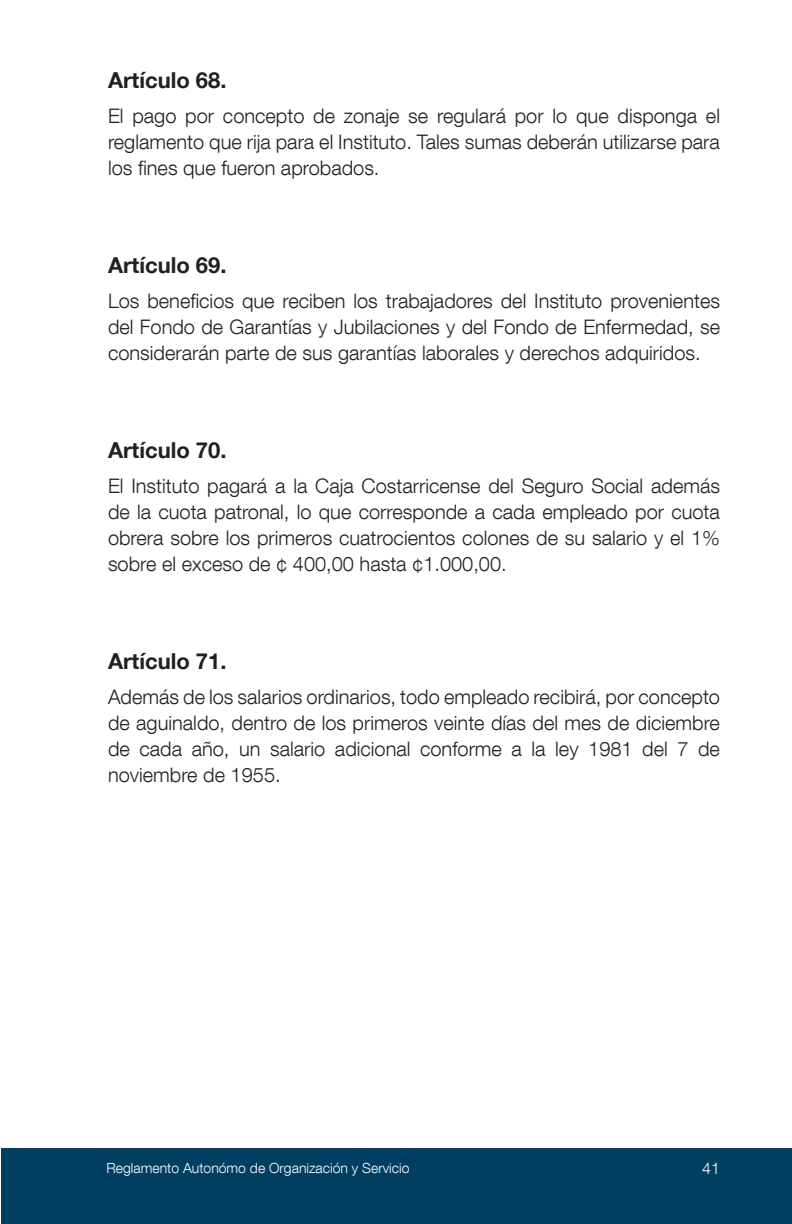
<style>
.page{position:relative;width:792px;height:1224px;background:#fff}
.page>*{position:absolute;margin:0;border:0;box-sizing:border-box;transform-origin:0 0}
.t1{font:700 22px "Helvetica Neue LT Com";color:#231f20}
.t2{font:300 20px/26px "Helvetica Neue LT Com";color:#231f20;text-align:justify}
.t3{font:300 16px "Helvetica Neue LT Com";color:#fff}
.t4{font:300 14px "Helvetica Neue LT Com";color:#fff}
</style>
<div class="page">
<div style="left:1px;top:1149px;width:791px;height:75px;background:#003f61"></div>
<p class="t1" style="left:108px;top:66px;width:120px">Artículo 68.</p>
<p class="t2" style="left:108px;top:102px;width:614px">El pago por concepto de zonaje se regulará por lo que disponga el reglamento que rija para el Instituto. Tales sumas deberán utilizarse para los fines que fueron aprobados.</p>
<p class="t1" style="left:108px;top:251px;width:120px">Artículo 69.</p>
<p class="t2" style="left:108px;top:287px;width:614px">Los beneficios que reciben los trabajadores del Instituto provenientes del Fondo de Garantías y Jubilaciones y del Fondo de Enfermedad, se considerarán parte de sus garantías laborales y derechos adquiridos.</p>
<p class="t1" style="left:108px;top:436px;width:120px">Artículo 70.</p>
<p class="t2" style="left:108px;top:472px;width:614px">El Instituto pagará a la Caja Costarricense del Seguro Social además de la cuota patronal, lo que corresponde a cada empleado por cuota obrera sobre los primeros cuatrocientos colones de su salario y el 1% sobre el exceso de ¢ 400,00 hasta ¢1.000,00.</p>
<p class="t1" style="left:108px;top:647px;width:120px">Artículo 71.</p>
<p class="t2" style="left:108px;top:683px;width:614px">Además de los salarios ordinarios, todo empleado recibirá, por concepto de aguinaldo, dentro de los primeros veinte días del mes de diciembre de cada año, un salario adicional conforme a la ley 1981 del 7 de noviembre de 1955.</p>
<p class="t4" style="left:107px;top:1160px;width:304px">Reglamento Autonómo de Organización y Servicio</p>
<p class="t3" style="left:702px;top:1159px;width:19px">41</p>
</div>
